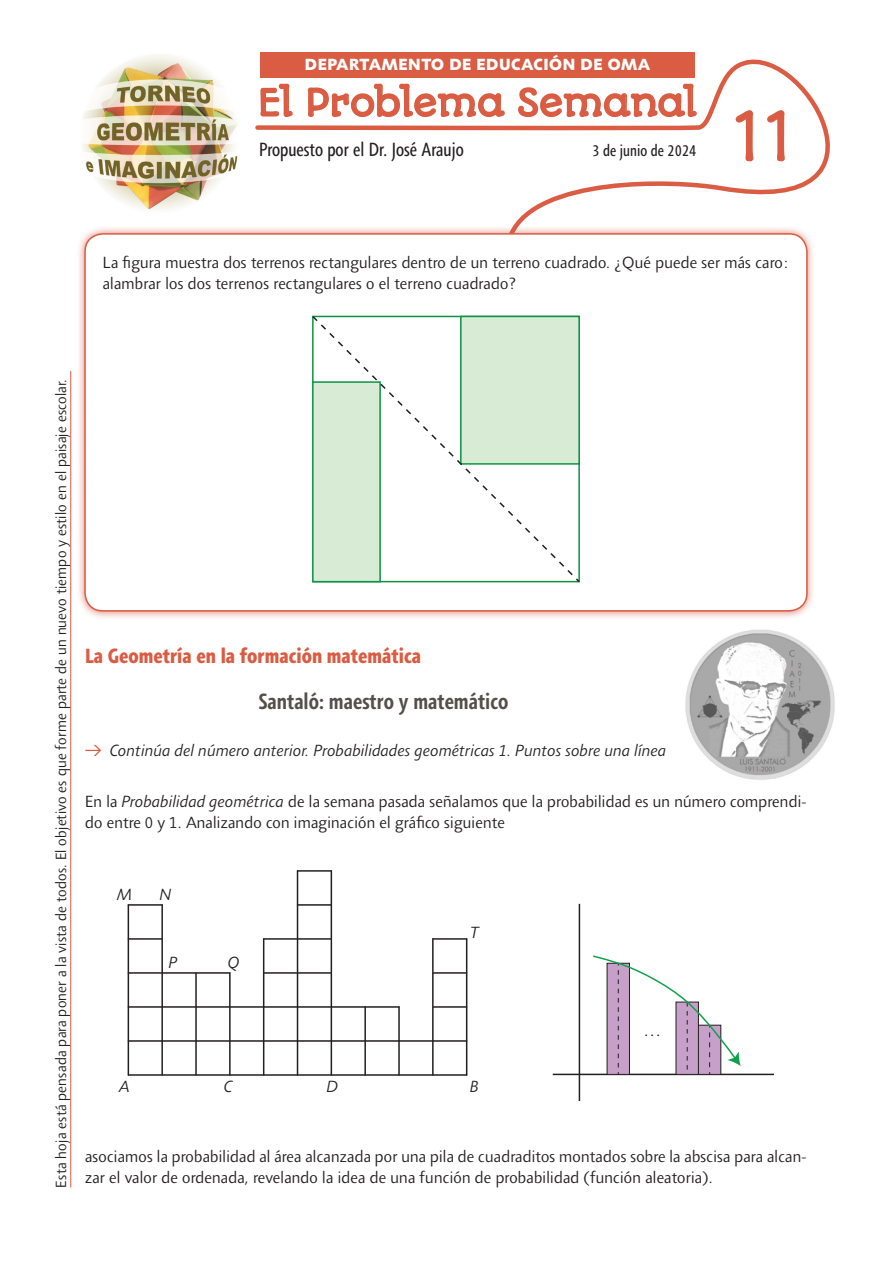
<style>
.page{position:relative;width:893px;height:1263px;background:#fff}
.page>*{position:absolute;margin:0;border:0;box-sizing:border-box;transform-origin:0 0}
.t1{font:63px "Autour One";color:#d95c43}
.t2{font:36px "Autour One";letter-spacing:-.03em;color:#d95c43}
.t3{font:700 condensed 22.5px "Agilita LT Pro";color:#534f49}
.t4{font:800 condensed 21px "Agilita LT Pro";color:#d95c43}
.t5{font:condensed 19.5px "Agilita LT Pro";color:#231f20}
.txt_Solucion{font:300 16.5px/21px "Agilita LT Pro";color:#231f20}
.t6{font:italic 300 16.5px "Agilita LT Pro";color:#231f20}
.t7{font:800 16.5px "Agilita LT Pro";letter-spacing:.035em;color:#fff}
.t8{font:condensed 16.5px "Agilita LT Pro";color:#231f20}
.t9{font:300 15px "Agilita LT Pro";color:#231f20}
.s1{color:#d95c43}
.s2{font-style:italic}
</style>
<div class="page">
<img style="left:82px;top:55px;width:156px;height:155px">
<hr style="left:70px;top:371px;width:1px;height:816px;background:#d95c43">
<svg style="left:255px;top:59px;width:575px;height:166px"></svg>
<div style="left:260px;top:52px;width:435px;height:26px;background:#d95c43"></div>
<hr style="left:579px;top:904px;width:1px;height:197px;background:#231f20">
<hr style="left:553px;top:1074px;width:221px;height:1px;background:#231f20">
<div style="left:698px;top:1025px;width:23px;height:50px;border:1px solid #231f20"></div>
<div style="left:676px;top:1002px;width:23px;height:73px;border:1px solid #231f20"></div>
<hr style="left:128px;top:1074px;width:339px;height:2px;background:#231f20">
<hr style="left:128px;top:1040px;width:339px;height:2px;background:#231f20">
<hr style="left:128px;top:1006px;width:271px;height:2px;background:#231f20">
<hr style="left:128px;top:972px;width:102px;height:2px;background:#231f20">
<hr style="left:433px;top:938px;width:34px;height:2px;background:#231f20">
<hr style="left:128px;top:904px;width:34px;height:2px;background:#231f20">
<hr style="left:297px;top:904px;width:34px;height:2px;background:#231f20">
<hr style="left:297px;top:870px;width:34px;height:2px;background:#231f20">
<hr style="left:128px;top:905px;width:1px;height:170px;background:#231f20">
<hr style="left:161px;top:905px;width:2px;height:170px;background:#231f20">
<hr style="left:195px;top:973px;width:2px;height:102px;background:#231f20">
<hr style="left:229px;top:973px;width:2px;height:102px;background:#231f20">
<hr style="left:263px;top:939px;width:1px;height:136px;background:#231f20">
<hr style="left:297px;top:871px;width:1px;height:204px;background:#231f20">
<hr style="left:331px;top:871px;width:1px;height:204px;background:#231f20">
<hr style="left:364px;top:1007px;width:2px;height:68px;background:#231f20">
<hr style="left:398px;top:1007px;width:2px;height:68px;background:#231f20">
<hr style="left:432px;top:939px;width:2px;height:136px;background:#231f20">
<hr style="left:466px;top:939px;width:1px;height:136px;background:#231f20">
<hr style="left:264px;top:938px;width:67px;height:2px;background:#231f20">
<hr style="left:433px;top:972px;width:34px;height:2px;background:#231f20">
<hr style="left:433px;top:1006px;width:34px;height:2px;background:#231f20">
<hr style="left:264px;top:972px;width:67px;height:2px;background:#231f20">
<hr style="left:128px;top:938px;width:34px;height:2px;background:#231f20">
<img style="left:683px;top:628px;width:155px;height:154px;border-radius:77px">
<div style="left:76px;top:225px;width:740px;height:395px;background:#d95c43;opacity:.75"></div>
<div style="left:85px;top:234px;width:722px;height:377px;background:#fff;border-radius:18px"></div>
<svg style="left:312px;top:315px;width:268px;height:268px"></svg>
<div style="left:84px;top:233px;width:724px;height:379px;border:2px solid #d95c43;border-radius:18px"></div>
<svg style="left:591px;top:955px;width:150px;height:119px"></svg>
<p class="t7" style="left:305px;top:52px;width:347px">DEPARTAMENTO DE EDUCACIÓN DE OMA</p>
<p class="t2" style="left:258px;top:80px;width:442px">El Problema Semanal</p>
<p class="t5" style="left:259px;top:136px;width:206px">Propuesto por el Dr. José Araujo</p>
<p class="t8" style="left:592px;top:139px;width:106px">3 de junio de 2024</p>
<p class="t1" style="left:732px;top:99px;width:64px">11</p>
<p class="txt_Solucion" style="left:103px;top:252px;width:687px">La figura muestra dos terrenos rectangulares dentro de un terreno cuadrado. ¿Qué puede ser más caro: alambrar los dos terrenos rectangulares o el terreno cuadrado?</p>
<p class="t9" style="left:51px;top:1187px;width:810px;rotate:-90deg">Esta hoja está pensada para poner a la vista de todos. El objetivo es que forme parte de un nuevo tiempo y estilo en el paisaje escolar.</p>
<p class="t4" style="left:85px;top:640px;width:338px">La Geometría en la formación matemática</p>
<p class="t3" style="left:259px;top:685px;width:251px">Santaló: maestro y matemático</p>
<p class="t6" style="left:85px;top:739px;width:583px"><span class="s1">⇒</span> Continúa del número anterior. Probabilidades geométricas 1. Puntos sobre una línea</p>
<p class="txt_Solucion" style="left:85px;top:790px;width:723px">En la <span class="s2">Probabilidad geométrica</span> de la semana pasada señalamos que la probabilidad es un número comprendi&shy;do entre 0 y 1. Analizando con imaginación el gráfico siguiente</p>
<p class="t6" style="left:117px;top:883px;width:16px">M</p>
<p class="t6" style="left:160px;top:883px;width:13px">N</p>
<p class="t6" style="left:169px;top:951px;width:10px">P</p>
<p class="t6" style="left:228px;top:951px;width:14px">Q</p>
<p class="t6" style="left:470px;top:921px;width:11px">T</p>
<p class="t6" style="left:119px;top:1075px;width:12px">A</p>
<p class="t6" style="left:224px;top:1075px;width:11px">C</p>
<p class="t6" style="left:327px;top:1075px;width:13px">D</p>
<p class="t6" style="left:470px;top:1075px;width:10px">B</p>
<p class="txt_Solucion" style="left:85px;top:1146px;width:723px">asociamos la probabilidad al área alcanzada por una pila de cuadraditos montados sobre la abscisa para alcan&shy;zar el valor de ordenada, revelando la idea de una función de probabilidad (función aleatoria).</p>
</div>
